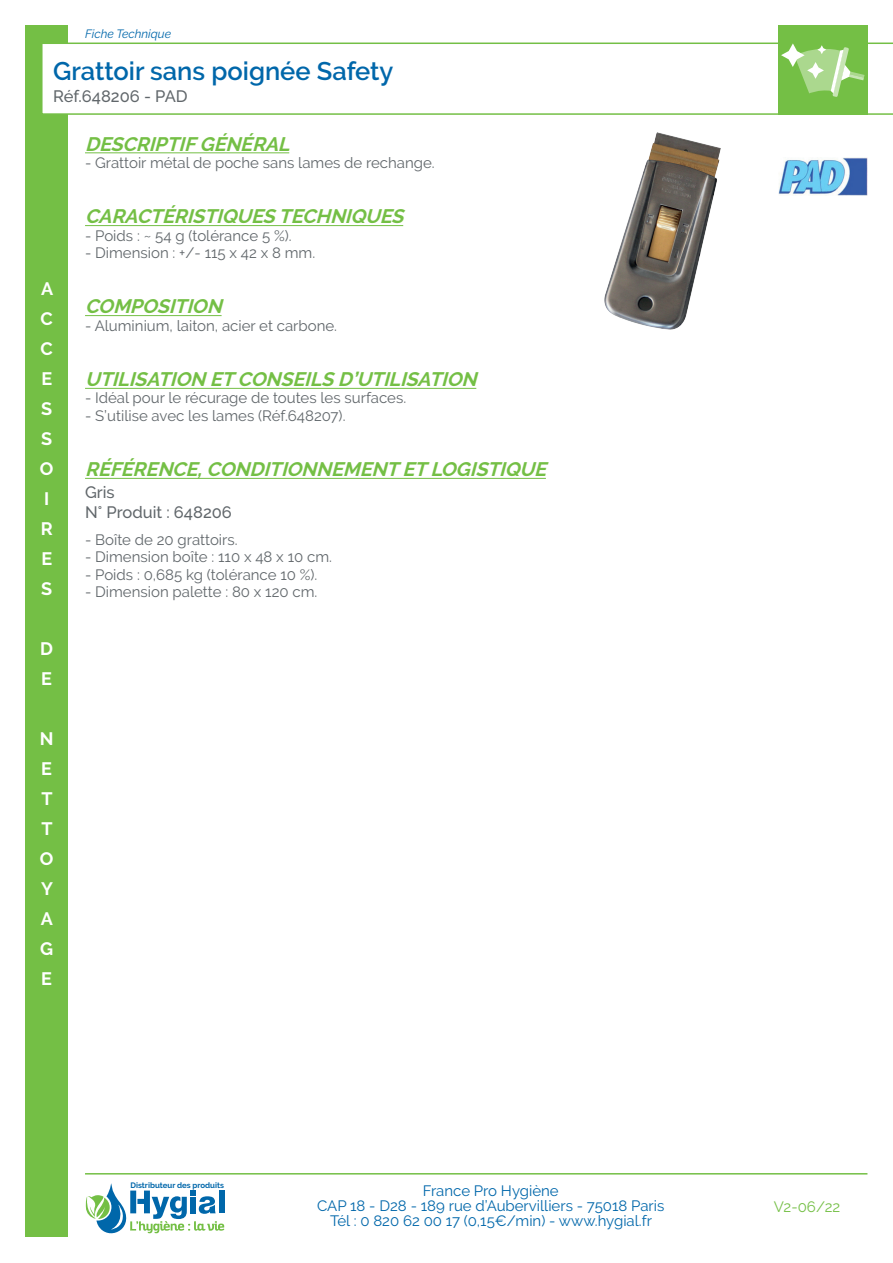
<style>
.page{position:relative;width:893px;height:1263px;background:#fff}
.page>*{position:absolute;margin:0;border:0;box-sizing:border-box;transform-origin:0 0}
.t1{font:600 25.5px "Raleway";color:#0067aa}
.t2{font:italic 700 19.5px "Raleway";color:#74bf45}
.t3{font:700 18px/30px "Raleway";color:#fff}
.t4{font:500 16.5px/19.5px "Raleway";color:#61676b}
.t5{font:15px "Raleway";color:#61676b}
.t6{font:15px/15px "Raleway";color:#0067aa;text-align:center}
.t7{font:15px "Raleway";color:#74bf45}
.t8{font:italic 12px "Raleway";color:#0067aa}
.t9{font:700 7.8px "Raleway";color:#0067aa}
</style>
<div class="page">
<hr style="left:85px;top:1173px;width:782px;height:1px;background:#74bf45">
<div style="left:26px;top:26px;width:42px;height:1211px;background:#74bf45"></div>
<svg style="left:85px;top:1183px;width:139px;height:50px"></svg>
<svg style="left:42px;top:43px;width:851px;height:72px"></svg>
<div style="left:778px;top:26px;width:89px;height:89px;background:#74bf45"></div>
<hr style="left:85px;top:152px;width:204px;height:1px;background:#74bf45">
<hr style="left:85px;top:225px;width:318px;height:1px;background:#74bf45">
<hr style="left:85px;top:315px;width:137px;height:1px;background:#74bf45">
<hr style="left:85px;top:388px;width:391px;height:1px;background:#74bf45">
<hr style="left:85px;top:478px;width:461px;height:1px;background:#74bf45">
<img style="left:778px;top:158px;width:89px;height:38px">
<svg style="left:781px;top:43px;width:83px;height:54px"></svg>
<img style="left:605px;top:132px;width:116px;height:198px">
<p class="t8" style="left:85px;top:27px;width:88px">Fiche Technique</p>
<h1 class="t1" style="left:53px;top:56px;width:342px">Grattoir sans poignée Safety</h1>
<p class="t4" style="left:53px;top:86px;width:136px">Réf.648206 - PAD</p>
<p class="t3" style="left:40px;top:274px;width:15px">A<br>C<br>C<br>E<br>S<br>S<br>O<br>I<br>R<br>E<br>S</p>
<p class="t3" style="left:40px;top:634px;width:14px">D<br>E</p>
<p class="t3" style="left:40px;top:724px;width:15px;text-align:justify">N E T T O Y A G E</p>
<h2 class="t2" style="left:85px;top:133px;width:212px">DESCRIPTIFGÉNÉRAL</h2>
<p class="t5" style="left:85px;top:154px;width:351px">- Grattoir métal de poche sans lames de rechange.</p>
<h2 class="t2" style="left:85px;top:205px;width:326px">CARACTÉRISTIQUES TECHNIQUES</h2>
<p class="t5" style="left:85px;top:227px;width:208px">- Poids : ~ 54 g (tolérance 5 %).</p>
<p class="t5" style="left:85px;top:244px;width:232px">- Dimension : +/- 115 x 42 x 8 mm.</p>
<h2 class="t2" style="left:85px;top:295px;width:144px">COMPOSITION</h2>
<p class="t5" style="left:85px;top:317px;width:254px">- Aluminium, laiton, acier et carbone.</p>
<h2 class="t2" style="left:85px;top:368px;width:399px">UTILISATION ETCONSEILS D’UTILISATION</h2>
<p class="t5" style="left:85px;top:389px;width:323px">- Idéal pour le récurage de toutes les surfaces.</p>
<p class="t5" style="left:85px;top:407px;width:262px">- S’utilise avec les lames (Réf.648207).</p>
<h2 class="t2" style="left:85px;top:458px;width:468px">RÉFÉRENCE,CONDITIONNEMENTETLOGISTIQUE</h2>
<p class="t4" style="left:85px;top:483px;width:148px">Gris<br>N° Produit : 648206</p>
<p class="t5" style="left:85px;top:531px;width:154px">- Boîte de 20 grattoirs.</p>
<p class="t5" style="left:85px;top:548px;width:248px">- Dimension boîte : 110 x 48 x 10 cm.</p>
<p class="t5" style="left:85px;top:566px;width:234px">- Poids : 0,685 kg (tolérance 10 %).</p>
<p class="t5" style="left:85px;top:583px;width:234px">- Dimension palette : 80 x 120 cm.</p>
<p class="t9" style="left:130px;top:1180px;width:95px">Distributeur des produits</p>
<p class="t6" style="left:317px;top:1183px;width:349px">France Pro Hygiène<br>CAP 18 - D28 - 189 rue d’Aubervilliers - 75018 Paris<br>Tél : 0 820 62 00 17 (0,15€/min) - www.hygial.fr</p>
<p class="t7" style="left:774px;top:1198px;width:68px">V2-06/22</p>
</div>
